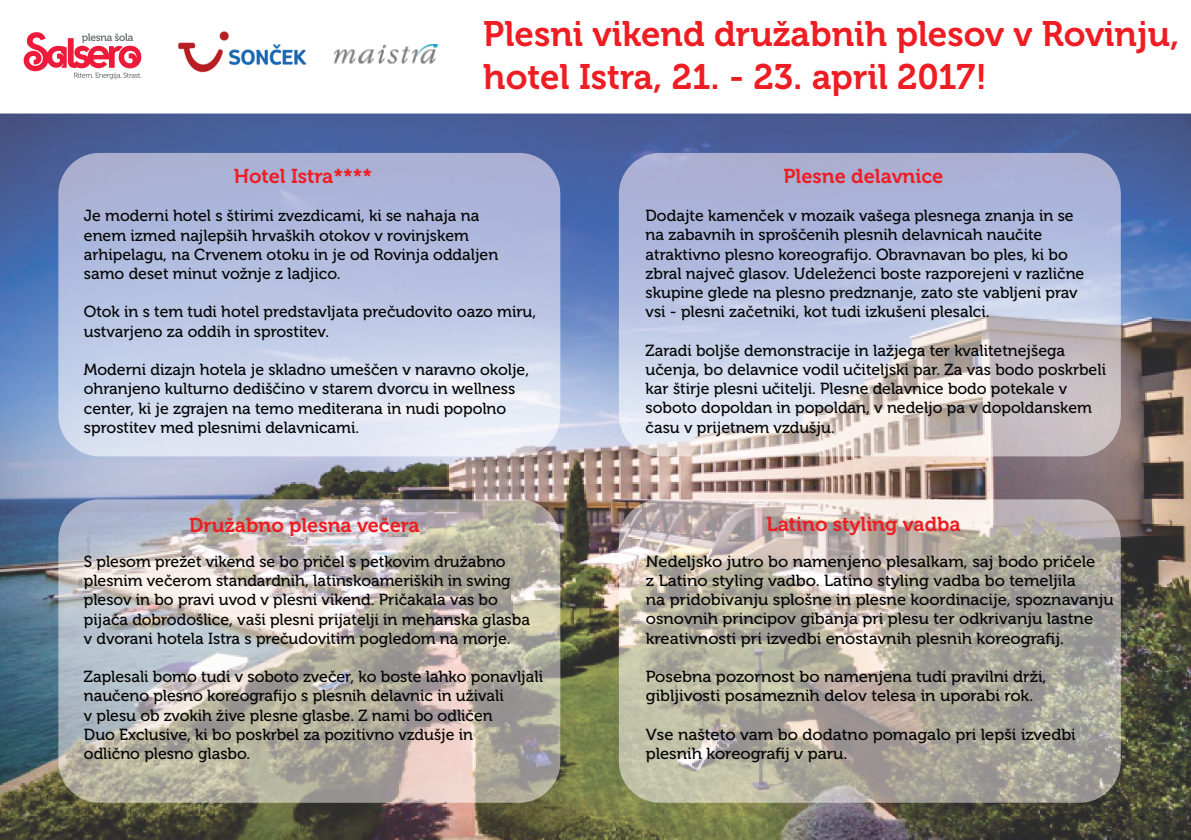
<style>
.page{position:relative;width:1191px;height:840px;background:#fff}
.page>*{position:absolute;margin:0;border:0;box-sizing:border-box;transform-origin:0 0}
.t1{font:700 35.2px/42.2px "Museo 700";color:#ee1d23}
.t2{font:700 20px "Museo 700";color:#ee1d23}
.t3{font:16px/19.2px "Museo 500";color:#040504}
</style>
<div class="page">
<img style="left:0;top:113px;width:1191px;height:726px">
<img style="left:58px;top:153px;width:502px;height:303px;border-radius:41px">
<img style="left:58px;top:499px;width:502px;height:303px;border-radius:41px">
<img style="left:619px;top:153px;width:501px;height:303px;border-radius:41px">
<svg style="left:24px;top:32px;width:117px;height:47px"></svg>
<img style="left:177px;top:31px;width:130px;height:42px">
<img style="left:334px;top:44px;width:103px;height:20px">
<img style="left:619px;top:499px;width:501px;height:303px;border-radius:41px">
<p class="t2" style="left:234px;top:168px;width:140px">Hotel Istra****</p>
<h1 class="t1" style="left:483px;top:16px;width:697px">Plesni vikend družabnih plesov v Rovinju, hotel Istra, 21. - 23. april 2017!</h1>
<p class="t2" style="left:783px;top:168px;width:161px">Plesne delavnice</p>
<p class="t3" style="left:84px;top:207px;width:416px">Je moderni hotel s štirimi zvezdicami, ki se nahaja na enem izmed najlepših hrvaških otokov v rovinjskem arhipelagu, na Crvenem otoku in je od Rovinja oddaljen samo deset minut vožnje z ladjico.</p>
<p class="t3" style="left:84px;top:303px;width:454px">Otok in s tem tudi hotel predstavljata prečudovito oazo miru, ustvarjeno za oddih in sprostitev.</p>
<p class="t3" style="left:84px;top:361px;width:447px">Moderni dizajn hotela je skladno umeščen v naravno okolje, ohranjeno kulturno dediščino v starem dvorcu in wellness center, ki je zgrajen na temo mediterana in nudi popolno sprostitev med plesnimi delavnicami.</p>
<p class="t2" style="left:189px;top:516px;width:232px">Družabno plesna večera</p>
<p class="t3" style="left:84px;top:553px;width:447px">S plesom prežet vikend se bo pričel s petkovim družabno plesnim večerom standardnih, latinskoameriških in swing plesov in bo pravi uvod v plesni vikend. Pričakala vas bo pijača dobrodošlice, vaši plesni prijatelji in mehanska glasba v dvorani hotela Istra s prečudovitim pogledom na morje.</p>
<p class="t3" style="left:84px;top:668px;width:461px">Zaplesali bomo tudi v soboto zvečer, ko boste lahko ponavljali naučeno plesno koreografijo s plesnih delavnic in uživali<br>v plesu ob zvokih žive plesne glasbe. Z nami bo odličen<br>Duo Exclusive, ki bo poskrbel za pozitivno vzdušje in<br>odlično plesno glasbo.</p>
<p class="t3" style="left:645px;top:207px;width:440px">Dodajte kamenček v mozaik vašega plesnega znanja in se na zabavnih in sproščenih plesnih delavnicah naučite atraktivno plesno koreografijo. Obravnavan bo ples, ki bo zbral največ glasov. Udeleženci boste razporejeni v različne skupine glede na plesno predznanje, zato ste vabljeni prav vsi - plesni začetniki, kot tudi izkušeni plesalci.</p>
<p class="t3" style="left:645px;top:342px;width:462px">Zaradi boljše demonstracije in lažjega ter kvalitetnejšega učenja, bo delavnice vodil učiteljski par. Za vas bodo poskrbeli kar štirje plesni učitelji. Plesne delavnice bodo potekale v soboto dopoldan in popoldan, v nedeljo pa v dopoldanskem času v prijetnem vzdušju.</p>
<p class="t2" style="left:766px;top:516px;width:196px">Latino styling vadba</p>
<p class="t3" style="left:646px;top:552px;width:469px">Nedeljsko jutro bo namenjeno plesalkam, saj bodo pričele<br>z Latino styling vadbo. Latino styling vadba bo temeljila<br>na pridobivanju splošne in plesne koordinacije, spoznavanju osnovnih principov gibanja pri plesu ter odkrivanju lastne kreativnosti pri izvedbi enostavnih plesnih koreografij.</p>
<p class="t3" style="left:646px;top:668px;width:402px">Posebna pozornost bo namenjena tudi pravilni drži, gibljivosti posameznih delov telesa in uporabi rok.</p>
<p class="t3" style="left:646px;top:725px;width:431px">Vse našteto vam bo dodatno pomagalo pri lepši izvedbi plesnih koreografij v paru.</p>
</div>
